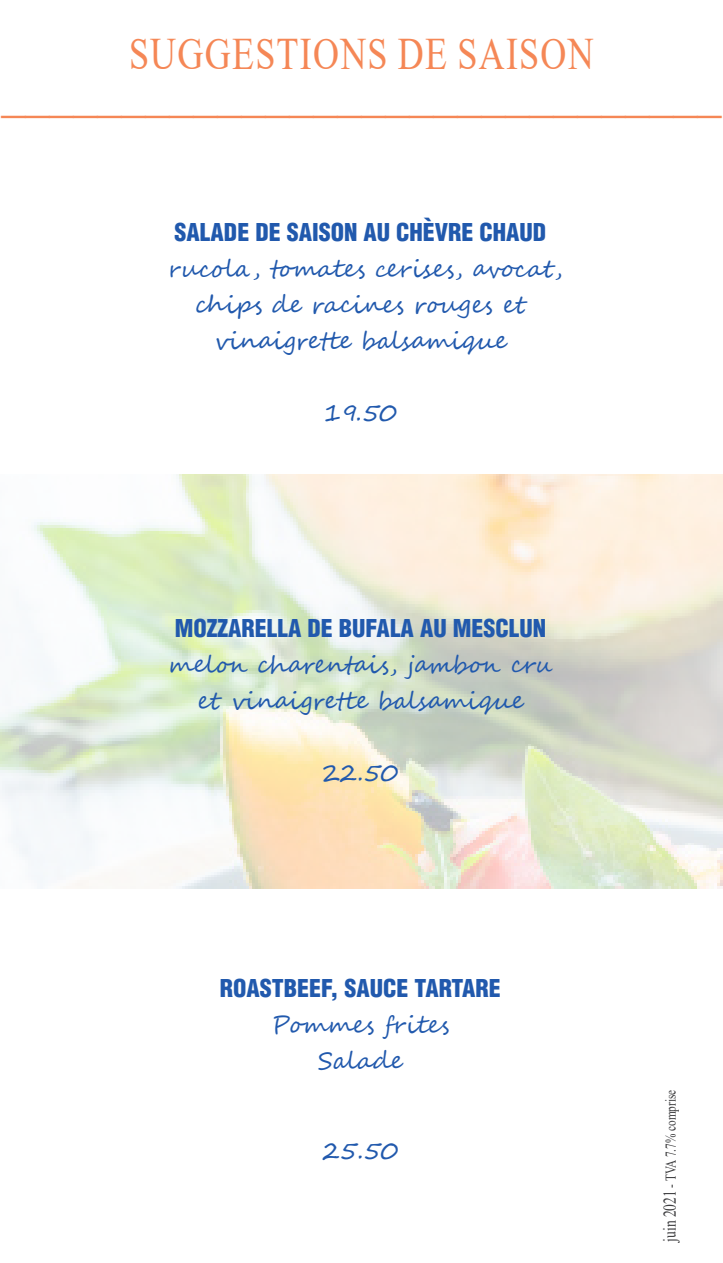
<style>
.page{position:relative;width:723px;height:1263px;background:#fff}
.page>*{position:absolute;margin:0;border:0;box-sizing:border-box;transform-origin:0 0}
.t1{font:60px "Times New Roman";color:#f58756;scale:.8 1}
.t2{font:45px "Times New Roman";letter-spacing:.035em;color:#f58756;scale:.8 1}
.t3{font:24px "Segoe Script";color:#2159ad}
.t4{font:900 condensed 24px "Helvetica";color:#2159ad}
.t5{font:15px "Times New Roman";color:#3e3e40;scale:.75 1}
.s1{font-size:18px}
</style>
<div class="page">
<img style="left:0;top:474px;width:723px;height:415px">
<p class="t2" style="left:129px;top:23px;width:582px">SUGGESTIONS DE SAISON</p>
<p class="t1" style="left:1px;top:43px;width:901px">______________________________</p>
<p class="t4" style="left:175px;top:217px;width:373px">SALADE DE SAISON AU CHÈVRE CHAUD</p>
<p class="t3" style="left:168px;top:249px;width:396px">rucola, tomates cerises, avocat,</p>
<p class="t3" style="left:195px;top:285px;width:331px">chips de racines rouges et</p>
<p class="t3" style="left:214px;top:321px;width:295px">vinaigrette balsamique</p>
<p class="t3" style="left:324px;top:393px;width:75px">19.50</p>
<p class="t4" style="left:175px;top:613px;width:373px">MOZZARELLA DE BUFALA AU MESCLUN</p>
<p class="t3" style="left:168px;top:645px;width:386px">melon charentais, jambon cru</p>
<p class="t3" style="left:197px;top:681px;width:328px">et vinaigrette balsamique</p>
<p class="t3" style="left:322px;top:753px;width:78px">22.50</p>
<p class="t4" style="left:220px;top:973px;width:283px">ROASTBEEF, SAUCE TARTARE</p>
<p class="t3" style="left:271px;top:1005px;width:179px">Pommes frites</p>
<p class="t3" style="left:318px;top:1041px;width:86px">Salade</p>
<p class="t3" style="left:322px;top:1131px;width:78px">25.50</p>
<p class="t5" style="left:660px;top:1242px;width:204px;rotate:-90deg"><span class="s1">juin 2021</span> - TVA 7.7% comprise</p>
</div>
